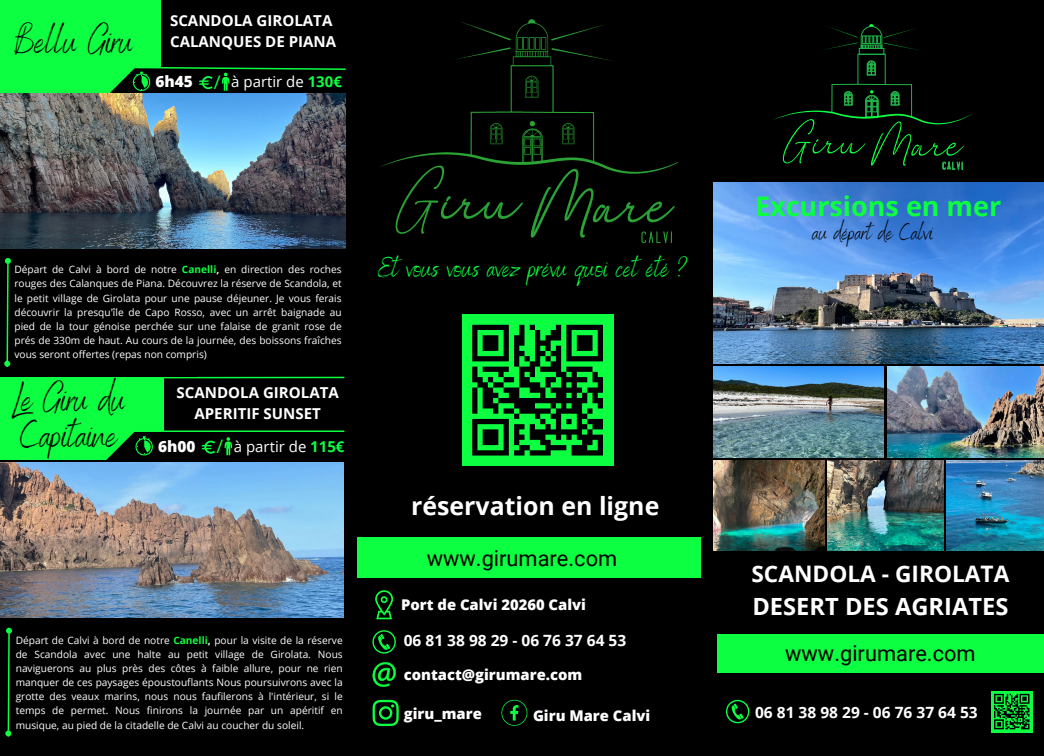
<style>
.page{position:relative;width:1044px;height:756px;background:#000}
.page>*{position:absolute;margin:0;border:0;box-sizing:border-box;transform-origin:0 0}
.t1{font:37.85px/35.9px "Benedict";color:#000}
.t2{font:27.75px "Benedict";color:#0cff41}
.t3{font:700 26.95px "Open Sans";color:#0cff41}
.t4{font:700 24.9px "Open Sans";color:#fff}
.t5{font:700 23.7px "Open Sans";color:#fff}
.t6{font:22.95px "Benedict";color:#000}
.t7{font:700 22.7px "Open Sans";color:#fff}
.t8{font:21.8px "Roboto";color:#000}
.t9{font:700 15.5px "Open Sans";color:#fff}
.t10{font:800 15.45px "Open Sans";color:#fff}
.t11{font:700 15.05px/21px "Open Sans";color:#fff}
.t12{font:15px "Open Sans";color:#fff}
.t13{font:800 14.8px "Open Sans";color:#fff}
.t14{font:10.15px/14.2px "Open Sans";color:#fff;text-align:justify}
.s1{font-weight:400;font-size:18.65px;color:#0cff41}
.s2{font-weight:700;color:#0cff41}
.s3{font-weight:700}
</style>
<div class="page">
<img style="left:713px;top:182px;width:331px;height:181px">
<img style="left:713px;top:367px;width:171px;height:90px">
<img style="left:888px;top:367px;width:156px;height:90px">
<img style="left:713px;top:461px;width:112px;height:90px">
<img style="left:828px;top:461px;width:115px;height:90px">
<img style="left:947px;top:461px;width:97px;height:90px">
<svg style="left:773px;top:24px;width:200px;height:147px"></svg>
<div style="left:717px;top:634px;width:327px;height:38px;background:#0cff41"></div>
<svg style="left:726px;top:700px;width:23px;height:23px"></svg>
<svg style="left:375px;top:590px;width:18px;height:29px"></svg>
<svg style="left:372px;top:630px;width:24px;height:24px"></svg>
<div style="left:462px;top:314px;width:151px;height:152px;background:#0cff41"></div>
<div style="left:472px;top:325px;width:37px;height:5px;background:#000"></div>
<div style="left:483px;top:335px;width:15px;height:5px;background:#000"></div>
<div style="left:483px;top:340px;width:15px;height:6px;background:#000"></div>
<div style="left:483px;top:346px;width:15px;height:5px;background:#000"></div>
<svg style="left:472px;top:330px;width:5px;height:26px"></svg>
<div style="left:472px;top:356px;width:37px;height:5px;background:#000"></div>
<div style="left:483px;top:367px;width:26px;height:5px;background:#000"></div>
<svg style="left:472px;top:367px;width:5px;height:10px"></svg>
<div style="left:472px;top:377px;width:11px;height:5px;background:#000"></div>
<div style="left:477px;top:382px;width:11px;height:6px;background:#000"></div>
<div style="left:483px;top:388px;width:10px;height:5px;background:#000"></div>
<div style="left:483px;top:393px;width:15px;height:5px;background:#000"></div>
<div style="left:483px;top:398px;width:10px;height:5px;background:#000"></div>
<div style="left:483px;top:403px;width:15px;height:5px;background:#000"></div>
<svg style="left:472px;top:388px;width:5px;height:26px"></svg>
<div style="left:472px;top:419px;width:37px;height:5px;background:#000"></div>
<div style="left:483px;top:429px;width:15px;height:6px;background:#000"></div>
<div style="left:483px;top:435px;width:15px;height:5px;background:#000"></div>
<div style="left:483px;top:440px;width:15px;height:5px;background:#000"></div>
<svg style="left:472px;top:424px;width:5px;height:26px"></svg>
<svg style="left:488px;top:325px;width:115px;height:125px"></svg>
<div style="left:472px;top:450px;width:37px;height:6px;background:#000"></div>
<div style="left:514px;top:450px;width:11px;height:6px;background:#000"></div>
<div style="left:530px;top:450px;width:21px;height:6px;background:#000"></div>
<div style="left:572px;top:450px;width:31px;height:6px;background:#000"></div>
<svg style="left:991px;top:691px;width:41px;height:41px"></svg>
<svg style="left:994px;top:694px;width:35px;height:35px"></svg>
<svg style="left:373px;top:700px;width:26px;height:26px"></svg>
<svg style="left:501px;top:700px;width:26px;height:26px"></svg>
<div style="left:0;top:0;width:161px;height:95px;background:#0cff41"></div>
<img style="left:0;top:177px;width:346px;height:72px">
<svg style="left:5px;top:628px;width:7px;height:108px"></svg>
<img style="left:0;top:246px;width:173px;height:3px">
<div style="left:0;top:290px;width:163px;height:170px;background:#0cff41"></div>
<svg style="left:106px;top:432px;width:127px;height:28px"></svg>
<img style="left:0;top:462px;width:343px;height:155px">
<svg style="left:163px;top:376px;width:182px;height:3px"></svg>
<div style="left:0;top:249px;width:196px;height:128px;background:#000"></div>
<svg style="left:4px;top:258px;width:7px;height:109px"></svg>
<hr style="left:128px;top:430px;width:216px;height:2px;background:#0cff41">
<div style="left:357px;top:538px;width:343px;height:40px;background:#0cff41"></div>
<img style="left:0;top:67px;width:346px;height:110px">
<img style="left:380px;top:19px;width:298px;height:224px">
<svg style="left:373px;top:662px;width:23px;height:25px"></svg>
<h1 class="t1" style="left:14px;top:24px;width:120px">Bellu Giru</h1>
<h3 class="t11" style="left:170px;top:10px;width:168px">SCANDOLA GIROLATA<br>CALANQUES DE PIANA</h3>
<h3 class="t10" style="left:155px;top:70px;width:67px">6h45 <span class="s1">/</span></h3>
<h3 class="t12" style="left:231px;top:72px;width:112px">à partir de <span class="s2">130€</span></h3>
<p class="t14" style="left:14px;top:262px;width:329px">Départ de Calvi à bord de notre <span class="s2">Canelli</span><span class="s3">,</span> en direction des roches rouges des Calanques de Piana. Découvrez la réserve de Scandola, et le petit village de Girolata pour une pause déjeuner. Je vous ferais découvrir la presqu'île de Capo Rosso, avec un arrêt baignade au pied de la tour génoise perchée sur une falaise de granit rose de prés de 330m de haut. Au cours de la journée, des boissons fraîches vous seront offertes (repas non compris)</p>
<h2 class="t2" style="left:378px;top:248px;width:311px">Et vous vous avez prévu quoi cet été ?</h2>
<h1 class="t1" style="left:12px;top:382px;width:115px">Le Giru du<br>Capitaine</h1>
<h3 class="t11" style="left:177px;top:381px;width:164px;text-align:center">SCANDOLA GIROLATA<br>APERITIF SUNSET</h3>
<h3 class="t10" style="left:158px;top:434px;width:67px">6h00 <span class="s1">/</span></h3>
<h3 class="t12" style="left:234px;top:436px;width:112px">à partir de <span class="s2">115€</span></h3>
<p class="t14" style="left:16px;top:633px;width:328px">Départ de Calvi à bord de notre <span class="s2">Canelli</span><span class="s3">,</span> pour la visite de la réserve de Scandola avec une halte au petit village de Girolata. Nous naviguerons au plus près des côtes à faible allure, pour ne rien manquer de ces paysages époustouflants Nous poursuivrons avec la grotte des veaux marins, nous nous faufilerons à l'intérieur, si le temps de permet. Nous finirons la journée par un apéritif en musique, au pied de la citadelle de Calvi au coucher du soleil.</p>
<h3 class="t4" style="left:411px;top:488px;width:250px">réservation en ligne</h3>
<h3 class="t8" style="left:427px;top:543px;width:192px">www.girumare.com</h3>
<h3 class="t13" style="left:401px;top:594px;width:186px">Port de Calvi 20260 Calvi</h3>
<h3 class="t9" style="left:404px;top:629px;width:224px">06 81 38 98 29 - 06 76 37 64 53</h3>
<h3 class="t13" style="left:404px;top:663px;width:180px">contact@girumare.com</h3>
<h3 class="t13" style="left:404px;top:702px;width:80px">giru_mare</h3>
<h3 class="t13" style="left:533px;top:704px;width:119px">Giru Mare Calvi</h3>
<h3 class="t3" style="left:755px;top:187px;width:248px">Excursions en mer</h3>
<h3 class="t6" style="left:812px;top:216px;width:122px">au départ de Calvi</h3>
<h3 class="t7" style="left:751px;top:558px;width:260px">SCANDOLA - GIROLATA</h3>
<h3 class="t5" style="left:752px;top:590px;width:257px">DESERT DES AGRIATES</h3>
<h3 class="t8" style="left:785px;top:638px;width:192px">www.girumare.com</h3>
<h3 class="t9" style="left:755px;top:701px;width:224px">06 81 38 98 29 - 06 76 37 64 53</h3>
</div>
